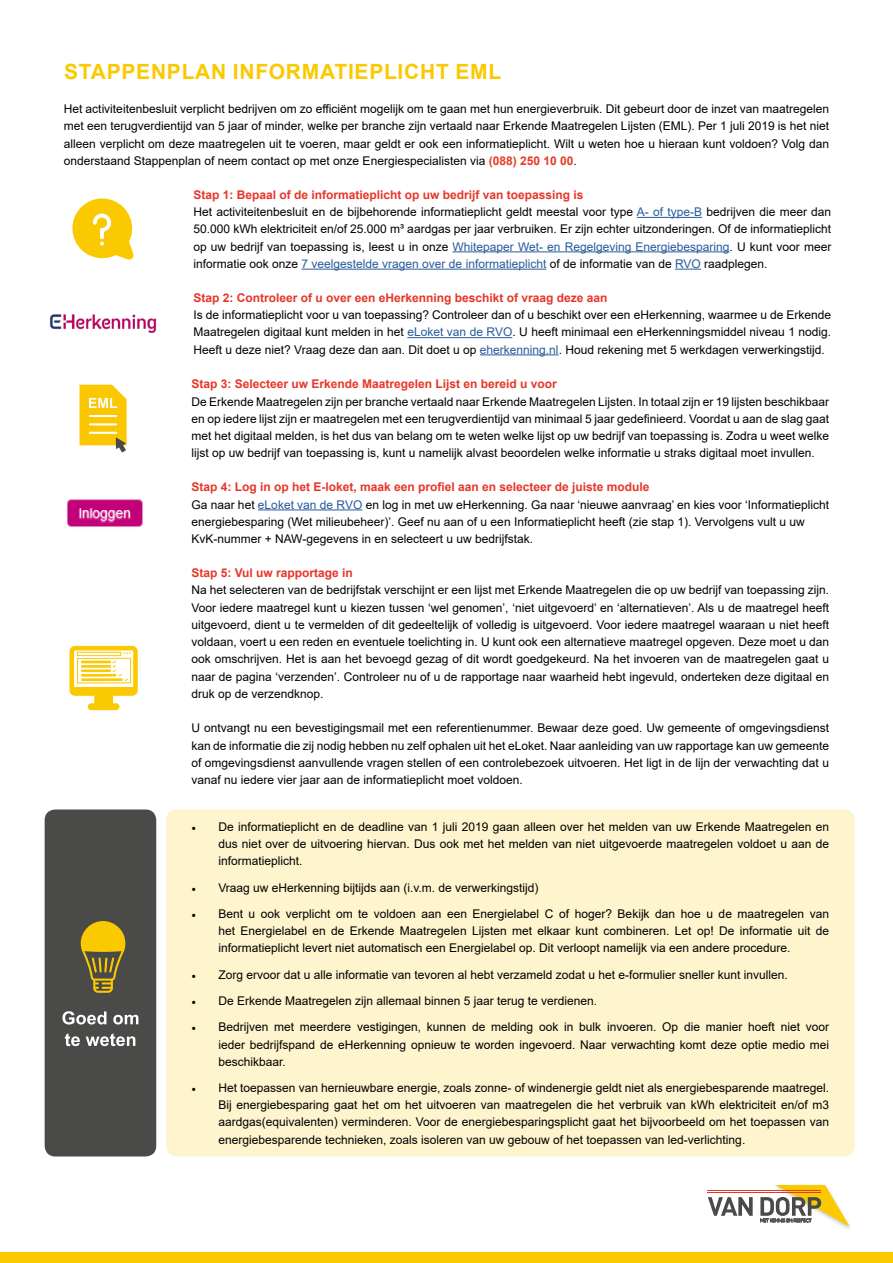
<style>
.page{position:relative;width:893px;height:1263px;background:#fff}
.page>*{position:absolute;margin:0;border:0;box-sizing:border-box;transform-origin:0 0}
.t1{font:700 21px "Arial";letter-spacing:.035em;color:#fbc900}
.t2{font:12px/17.2px "Arial";color:#000;text-align:justify}
.t3{font:700 12px "Arial";color:#e73628}
.s1{font-weight:700;color:#e73b25}
.s2{font-weight:700;color:#e73628}
.s3{color:#275b9b}
.s4{font-family:"Minion Pro"}
</style>
<div class="page">
<div style="left:0;top:1252px;width:893px;height:11px;background:#fbc900"></div>
<hr style="left:708px;top:1190px;width:113px;height:1px;background:#e73728">
<svg style="left:708px;top:1197px;width:45px;height:19px"></svg>
<hr style="left:708px;top:1192px;width:113px;height:1px;background:#e73728">
<svg style="left:760px;top:1185px;width:90px;height:42px"></svg>
<svg style="left:72px;top:198px;width:62px;height:62px"></svg>
<hr style="left:637px;top:217px;width:65px;height:1px;background:#275b9b">
<hr style="left:453px;top:251px;width:277px;height:1px;background:#275b9b">
<hr style="left:302px;top:269px;width:244px;height:1px;background:#275b9b">
<svg style="left:675px;top:269px;width:26px;height:1px"></svg>
<img style="left:50px;top:314px;width:107px;height:19px">
<hr style="left:407px;top:337px;width:105px;height:1px;background:#275b9b">
<hr style="left:480px;top:354px;width:79px;height:1px;background:#275b9b">
<svg style="left:70px;top:646px;width:68px;height:64px"></svg>
<div style="left:120px;top:688px;width:14px;height:6px;background:#fbc900"></div>
<svg style="left:80px;top:385px;width:47px;height:67px"></svg>
<hr style="left:258px;top:509px;width:104px;height:1px;background:#275b9b">
<img style="left:67px;top:499px;width:76px;height:28px">
<div style="left:166px;top:809px;width:689px;height:347px;background:#fef4cd;border-radius:11px"></div>
<div style="left:45px;top:809px;width:111px;height:347px;background:#4a4a49;border-radius:11px"></div>
<svg style="left:81px;top:921px;width:44px;height:72px"></svg>
<svg style="left:65px;top:1033px;width:70px;height:13px"></svg>
<svg style="left:62px;top:1011px;width:76px;height:13px"></svg>
<h1 class="t1" style="left:64px;top:57px;width:439px">STAPPENPLAN INFORMATIEPLICHT EML</h1>
<p class="t2" style="left:64px;top:100px;width:767px">Het activiteitenbesluit verplicht bedrijven om zo efficiënt mogelijk om te gaan met hun energieverbruik. Dit gebeurt door de inzet van maatregelen met een terugverdientijd van 5 jaar of minder, welke per branche zijn vertaald naar Erkende Maatregelen Lijsten (EML). Per 1 juli 2019 is het niet alleen verplicht om deze maatregelen uit te voeren, maar geldt er ook een informatieplicht. Wilt u weten hoe u hieraan kunt voldoen? Volg dan onderstaand Stappenplan of neem contact op met onze Energiespecialisten via <span class="s1">(088) 250 10 00</span>.</p>
<p class="t2" style="left:193px;top:186px;width:639px;text-align:left"><span class="s2">Stap 1: Bepaal of de informatieplicht op uw bedrijf van toepassing is<br></span>Het activiteitenbesluit en de bijbehorende informatieplicht geldt meestal voor type <span class="s3">A- of type-B</span> bedrijven die meer dan 50.000 kWh elektriciteit en/of 25.000 m³ aardgas per jaar verbruiken. Er zijn echter uitzonderingen. Of de informatieplicht op uw bedrijf van toepassing is, leest u in onze <span class="s3">Whitepaper Wet- en Regelgeving Energiebesparing</span>. U kunt voor meer informatie ook onze <span class="s3">7 veelgestelde vragen over de informatieplicht</span> of de informatie van de <span class="s3">RVO</span> raadplegen.</p>
<p class="t3" style="left:193px;top:289px;width:416px">Stap 2: Controleer of u over een eHerkenning beschikt of vraag deze aan</p>
<p class="t2" style="left:193px;top:306px;width:639px">Is de informatieplicht voor u van toepassing? Controleer dan of u beschikt over een eHerkenning, waarmee u de Erkende Maatregelen digitaal kunt melden in het <span class="s3">eLoket van de RVO</span>. U heeft minimaal een eHerkenningsmiddel niveau 1 nodig.<br>Heeft u deze niet? Vraag deze dan aan. Dit doet u op <span class="s3">eherkenning.nl</span>. Houd rekening met 5 werkdagen verwerkingstijd.</p>
<p class="t3" style="left:191px;top:376px;width:367px">Stap 3: Selecteer uw Erkende Maatregelen Lijst en bereid u voor</p>
<p class="t2" style="left:191px;top:393px;width:639px">De Erkende Maatregelen zijn per branche vertaald naar Erkende Maatregelen Lijsten. In totaal zijn er 19 lijsten beschikbaar en op iedere lijst zijn er maatregelen met een terugverdientijd van minimaal 5 jaar gedefinieerd. Voordat u aan de slag gaat met het digitaal melden, is het dus van belang om te weten welke lijst op uw bedrijf van toepassing is. Zodra u weet welke lijst op uw bedrijf van toepassing is, kunt u namelijk alvast beoordelen welke informatie u straks digitaal moet invullen.</p>
<p class="t2" style="left:191px;top:478px;width:639px;text-align:left"><span class="s2">Stap 4: Log in op het E-loket, maak een profiel aan en selecteer de juiste module<br></span>Ga naar het <span class="s3">eLoket van de RVO</span> en log in met uw eHerkenning. Ga naar ‘nieuwe aanvraag’ en kies voor ‘Informatieplicht energiebesparing (Wet milieubeheer)’. Geef nu aan of u een Informatieplicht heeft (zie stap 1). Vervolgens vult u uw KvK-nummer + NAW-gegevens in en selecteert u uw bedrijfstak.</p>
<p class="t3" style="left:191px;top:564px;width:163px">Stap 5: Vul uw rapportage in</p>
<p class="t2" style="left:191px;top:581px;width:639px">Na het selecteren van de bedrijfstak verschijnt er een lijst met Erkende Maatregelen die op uw bedrijf van toepassing zijn.<br>Voor iedere maatregel kunt u kiezen tussen ‘wel genomen’, ‘niet uitgevoerd’ en ‘alternatieven’. Als u de maatregel heeft uitgevoerd, dient u te vermelden of dit gedeeltelijk of volledig is uitgevoerd. Voor iedere maatregel waaraan u niet heeft voldaan, voert u een reden en eventuele toelichting in. U kunt ook een alternatieve maatregel opgeven. Deze moet u dan ook omschrijven. Het is aan het bevoegd gezag of dit wordt goedgekeurd. Na het invoeren van de maatregelen gaat u naar de pagina ‘verzenden’. Controleer nu of u de rapportage naar waarheid hebt ingevuld, onderteken deze digitaal en druk op de verzendknop.</p>
<p class="t2" style="left:191px;top:719px;width:639px">U ontvangt nu een bevestigingsmail met een referentienummer. Bewaar deze goed. Uw gemeente of omgevingsdienst kan de informatie die zij nodig hebben nu zelf ophalen uit het eLoket. Naar aanleiding van uw rapportage kan uw gemeente of omgevingsdienst aanvullende vragen stellen of een controlebezoek uitvoeren. Het ligt in de lijn der verwachting dat u vanaf nu iedere vier jaar aan de informatieplicht moet voldoen.</p>
<p class="t2" style="left:218px;top:818px;width:612px;text-indent:-27px"><span class="s4">•</span> De informatieplicht en de deadline van 1 juli 2019 gaan alleen over het melden van uw Erkende Maatregelen en dus niet over de uitvoering hiervan. Dus ook met het melden van niet uitgevoerde maatregelen voldoet u aan de informatieplicht.</p>
<p class="t2" style="left:191px;top:879px;width:349px"><span class="s4">•</span> Vraag uw eHerkenning bijtijds aan (i.v.m. de verwerkingstijd)</p>
<p class="t2" style="left:218px;top:905px;width:612px;text-indent:-27px"><span class="s4">•</span> Bent u ook verplicht om te voldoen aan een Energielabel C of hoger? Bekijk dan hoe u de maatregelen van het Energielabel en de Erkende Maatregelen Lijsten met elkaar kunt combineren. Let op! De informatie uit de informatieplicht levert niet automatisch een Energielabel op. Dit verloopt namelijk via een andere procedure.</p>
<p class="t2" style="left:191px;top:966px;width:598px"><span class="s4">•</span> Zorg ervoor dat u alle informatie van tevoren al hebt verzameld zodat u het e-formulier sneller kunt invullen.</p>
<p class="t2" style="left:191px;top:992px;width:407px"><span class="s4">•</span> De Erkende Maatregelen zijn allemaal binnen 5 jaar terug te verdienen.</p>
<p class="t2" style="left:218px;top:1018px;width:612px;text-indent:-27px"><span class="s4">•</span> Bedrijven met meerdere vestigingen, kunnen de melding ook in bulk invoeren. Op die manier hoeft niet voor ieder bedrijfspand de eHerkenning opnieuw te worden ingevoerd. Naar verwachting komt deze optie medio mei beschikbaar.</p>
<p class="t2" style="left:218px;top:1079px;width:612px;text-indent:-27px"><span class="s4">•</span> Het toepassen van hernieuwbare energie, zoals zonne- of windenergie geldt niet als energiebesparende maatregel.<br>Bij energiebesparing gaat het om het uitvoeren van maatregelen die het verbruik van kWh elektriciteit en/of m3 aardgas(equivalenten) verminderen. Voor de energiebesparingsplicht gaat het bijvoorbeeld om het toepassen van energiebesparende technieken, zoals isoleren van uw gebouw of het toepassen van led-verlichting.</p>
</div>
